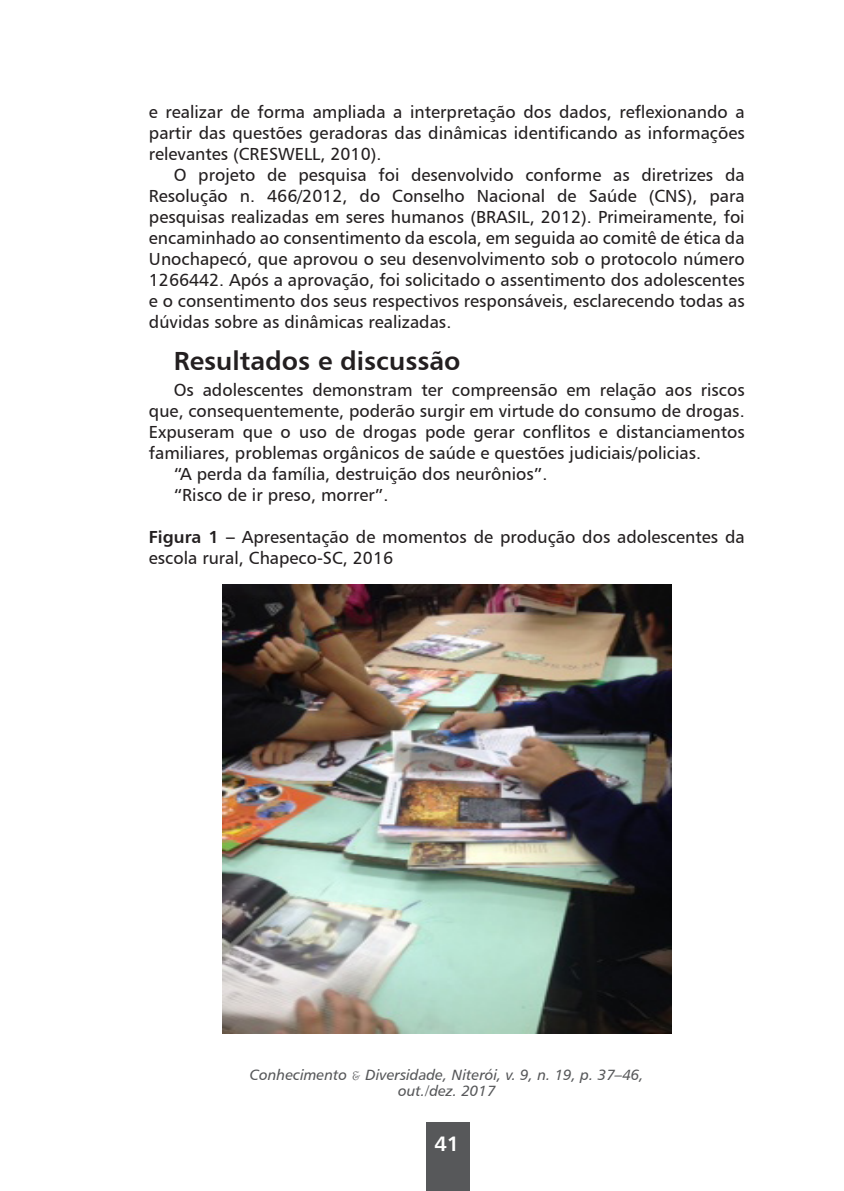
<style>
.page{position:relative;width:844px;height:1191px;background:#fff}
.page>*{position:absolute;margin:0;border:0;box-sizing:border-box;transform-origin:0 0}
.t1{font:26.25px "Humanist 777 BT Bold B";color:#231f20}
.t2{font:21px "Humanist 777 BT Bold B";color:#fff}
.t3{font:17.5px/21px "Humanist 777 BT Roman B";color:#231f20;text-align:justify}
.t4{font:14.88px/16.6px "Humanist 777 BT Italic B";color:#57585a;text-align:center}
.s1{font-family:"Humanist 777 BT Bold B"}
.s2{font-family:"French Script"}
</style>
<div class="page">
<div style="left:426px;top:1122px;width:43px;height:69px;background:#57585a"></div>
<img style="left:222px;top:584px;width:449px;height:449px">
<p class="t3" style="left:149px;top:101px;width:597px">e realizar de forma ampliada a interpretação dos dados, reflexionando a partir das questões geradoras das dinâmicas identificando as informações relevantes (CRESWELL, 2010).</p>
<p class="t3" style="left:149px;top:164px;width:597px;text-indent:25px">O projeto de pesquisa foi desenvolvido conforme as diretrizes da Resolução n. 466/2012, do Conselho Nacional de Saúde (CNS), para pesquisas realizadas em seres humanos (BRASIL, 2012). Primeiramente, foi encaminhado ao consentimento da escola, em seguida ao comitê de ética da Unochapecó, que aprovou o seu desenvolvimento sob o protocolo número 1266442. Após a aprovação, foi solicitado o assentimento dos adolescentes e o consentimento dos seus respectivos responsáveis, esclarecendo todas as dúvidas sobre as dinâmicas realizadas.</p>
<h1 class="t1" style="left:174px;top:344px;width:288px">Resultados e discussão</h1>
<p class="t3" style="left:174px;top:379px;width:572px">Os adolescentes demonstram ter compreensão em relação aos riscos</p>
<p class="t3" style="left:149px;top:400px;width:597px">que, consequentemente, poderão surgir em virtude do consumo de drogas.</p>
<p class="t3" style="left:149px;top:421px;width:597px">Expuseram que o uso de drogas pode gerar conflitos e distanciamentos</p>
<p class="t3" style="left:149px;top:442px;width:553px">familiares, problemas orgânicos de saúde e questões judiciais/policias.</p>
<p class="t3" style="left:174px;top:463px;width:375px">“A perda da família, destruição dos neurônios”.</p>
<p class="t3" style="left:174px;top:484px;width:216px">“Risco de ir preso, morrer”.</p>
<p class="t3" style="left:149px;top:526px;width:597px"><span class="s1">Figura 1 –</span> Apresentação de momentos de produção dos adolescentes da escola rural, Chapeco-SC, 2016</p>
<p class="t4" style="left:250px;top:1065px;width:395px">Conhecimento <span class="s2">&amp;</span> Diversidade, Niterói, v. 9, n. 19, p. 37–46, out./dez. 2017</p>
<p class="t2" style="left:434px;top:1130px;width:26px">41</p>
</div>
